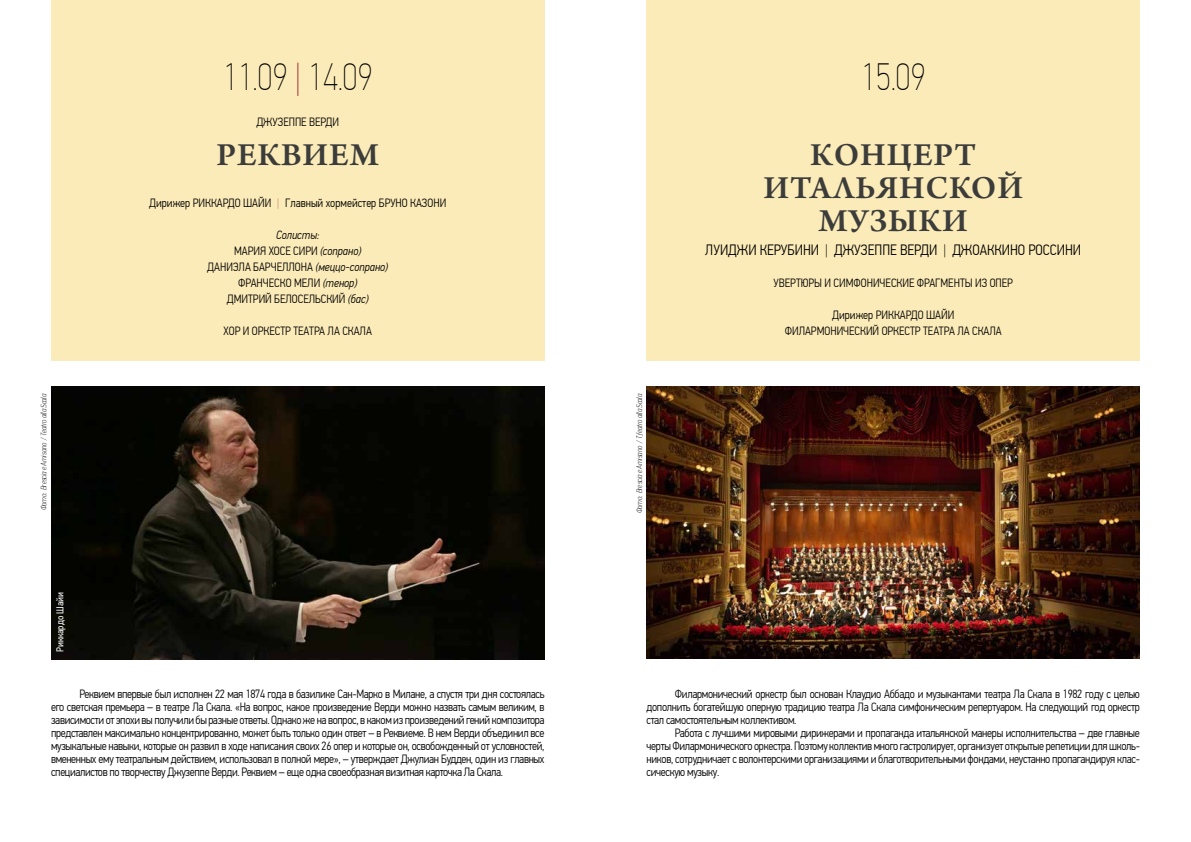
<style>
.page{position:relative;width:1191px;height:842px;background:#fff}
.page>*{position:absolute;margin:0;border:0;box-sizing:border-box;transform-origin:0 0}
.t1{font:38px "PF Din Text Cond Pro X Thin";color:#000}
.t2{font:600 34px/33px "Arno Pro";letter-spacing:.025em;color:#3c3c3b;text-align:center}
.t3{font:300 15px "PF Din Text Cond Pro";color:#000}
.t4{font:300 12px/13px "PF Din Text Cond Pro";color:#000;text-align:justify}
.t5{font:10px "PF Din Text Cond Pro";color:#fff}
.t6{font:italic 100 8px "PF Din Text Cond Pro";letter-spacing:-.025em;color:#000}
.s1{color:#9c1a31}
.s2{font-family:"PF Din Text Cond Pro X Thin";font-weight:400;color:#9c1a31}
.s3{font-style:italic}
.s4{font-weight:100}
</style>
<div class="page">
<div style="left:51px;top:0;width:493px;height:360px;background:#fbebb8"></div>
<div style="left:646px;top:0;width:494px;height:360px;background:#fbebb8"></div>
<img style="left:51px;top:387px;width:493px;height:272px">
<img style="left:646px;top:386px;width:494px;height:273px">
<p class="t6" style="left:39px;top:510px;width:118px;rotate:-90deg">Фото: Brescia e Amisano / Teatro alla Scala</p>
<p class="t5" style="left:54px;top:652px;width:61px;rotate:-90deg">Риккардо Шайи</p>
<h1 class="t1" style="left:223px;top:55px;width:151px">11.09 <span class="s1">|</span> 14.09</h1>
<p class="t4" style="left:256px;top:116px;width:84px">ДЖУЗЕППЕ ВЕРДИ</p>
<h2 class="t2" style="left:217px;top:140px;width:164px">РЕКВИЕМ</h2>
<p class="t4" style="left:149px;top:197px;width:299px">Дирижер РИККАРДО ШАЙИ <span class="s2">|</span> Главный хормейстер БРУНО КАЗОНИ</p>
<p class="t4" style="left:207px;top:227px;width:182px;line-height:16px;text-align:center"><span class="s3">Солисты:<br></span>МАРИЯ ХОСЕ СИРИ <span class="s3">(сопрано)<br></span>ДАНИЭЛА БАРЧЕЛЛОНА <span class="s3">(меццо-сопрано)<br></span>ФРАНЧЕСКО МЕЛИ <span class="s3">(тенор)<br></span>ДМИТРИЙ БЕЛОСЕЛЬСКИЙ <span class="s3">(бас)</span></p>
<p class="t4" style="left:223px;top:325px;width:150px">ХОР И ОРКЕСТР ТЕАТРА ЛА СКАЛА</p>
<p class="t6" style="left:635px;top:513px;width:121px;rotate:-90deg">Фото: Brescia e Amisano / Tƒeatro alla Scala</p>
<h1 class="t1" style="left:861px;top:55px;width:66px">15.09</h1>
<h2 class="t2" style="left:763px;top:140px;width:261px">КOНЦЕРТ<br>ИТАЛЬЯНСКОЙ<br>МУЗЫКИ</h2>
<p class="t3" style="left:705px;top:241px;width:377px">ЛУИДЖИ КЕРУБИНИ <span class="s4">|</span> ДЖУЗЕППЕ ВЕРДИ <span class="s4">|</span> ДЖОАККИНО РОССИНИ</p>
<p class="t4" style="left:773px;top:276px;width:241px">УВЕРТЮРЫ И СИМФОНИЧЕСКИЕ ФРАГМЕНТЫ ИЗ ОПЕР</p>
<p class="t4" style="left:784px;top:307px;width:218px;line-height:16px;text-align:center">Дирижер РИККАРДО ШАЙИ<br>ФИЛАРМОНИЧЕСКИЙ ОРКЕСТР ТЕАТРА ЛА СКАЛА</p>
<p class="t4" style="left:51px;top:688px;width:495px;text-indent:28px">Реквием впервые был исполнен 22 мая 1874 года в базилике Сан-Марко в Милане, а спустя три дня состоялась его светская премьера – в театре Ла Скала. «На вопрос, какое произведение Верди можно назвать самым великим, в зависимости от эпохи вы получили бы разные ответы. Однако же на вопрос, в каком из произведений гений композитора представлен максимально концентрированно, может быть только один ответ – в Реквиеме. В нем Верди объединил все музыкальные навыки, которые он развил в ходе написания своих 26 опер и которые он, освобожденный от условностей, вмененных ему театральным действием, использовал в полной мере», – утверждает Джулиан Будден, один из главных специалистов по творчеству Джузеппе Верди. Реквием – еще одна своеобразная визитная карточка Ла Скала.</p>
<p class="t4" style="left:646px;top:688px;width:495px;text-indent:28px">Филармонический оркестр был основан Клаудио Аббадо и музыкантами театра Ла Скала в 1982 году с целью дополнить богатейшую оперную традицию театра Ла Скала симфоническим репертуаром. На следующий год оркестр стал самостоятельным коллективом.</p>
<p class="t4" style="left:646px;top:727px;width:495px;text-indent:28px">Работа с лучшими мировыми дирижерами и пропаганда итальянской манеры исполнительства – две главные черты Филармонического оркестра. Поэтому коллектив много гастролирует, организует открытые репетиции для школь&shy;ников, сотрудничает с волонтерскими организациями и благотворительными фондами, неустанно пропагандируя клас&shy;сическую музыку.</p>
</div>
